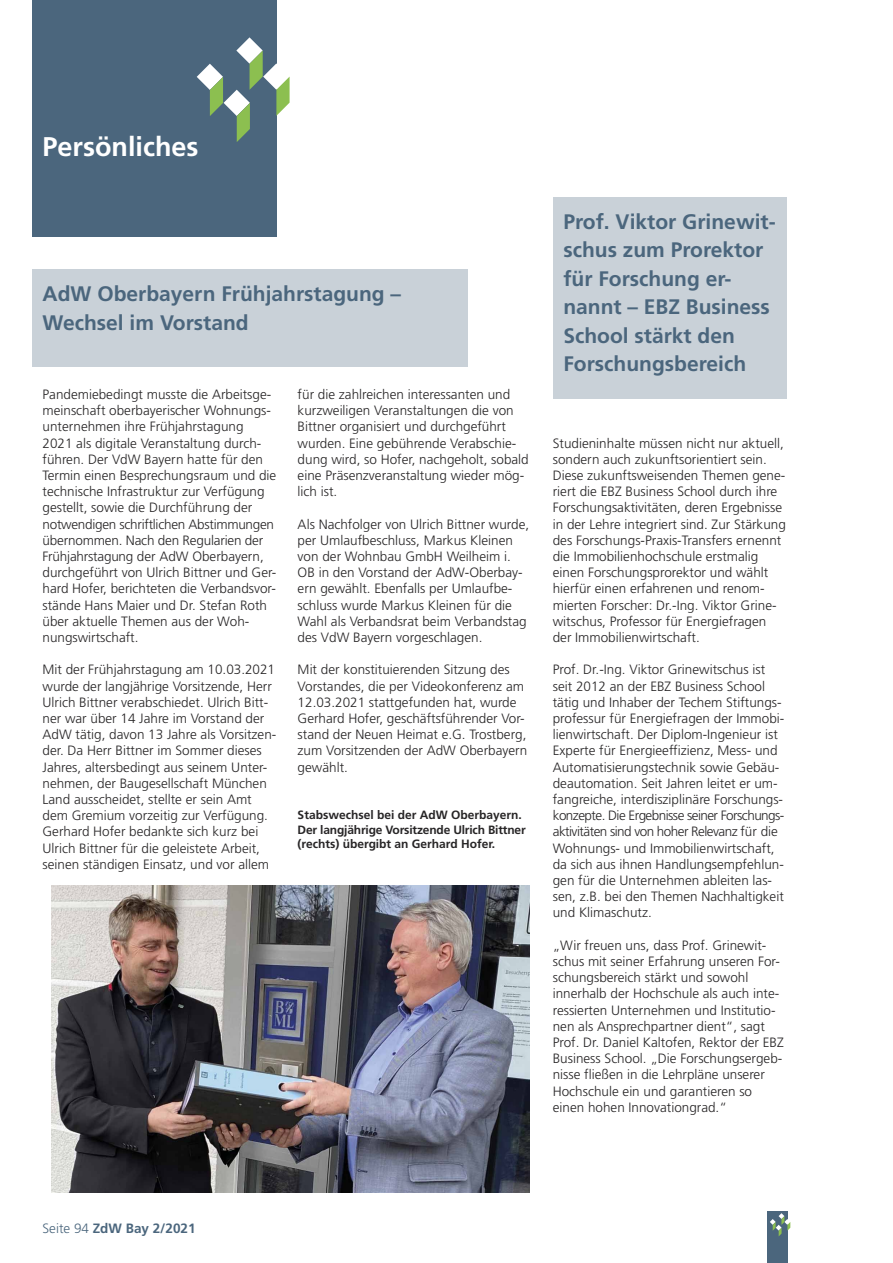
<style>
.page{position:relative;width:893px;height:1263px;background:#fff}
.page>*{position:absolute;margin:0;border:0;box-sizing:border-box;transform-origin:0 0}
.t1{font:700 27px "Frutiger";color:#fff}
.t2{font:700 21px/28.3px "Frutiger";color:#4b667d}
.t3{font:300 13.5px/16.2px "Frutiger";color:#272526}
.t4{font:700 13.5px "Frutiger";color:#4b667d}
.t5{font:700 12px/14.4px "Frutiger";color:#272526}
.s1{font-weight:300}
</style>
<div class="page">
<div style="left:767px;top:1212px;width:20px;height:51px;background:#4b667d"></div>
<svg style="left:770px;top:1213px;width:20px;height:23px"></svg>
<div style="left:32px;top:0;width:244px;height:237px;background:#4b667d"></div>
<svg style="left:197px;top:37px;width:93px;height:105px"></svg>
<div style="left:32px;top:269px;width:436px;height:98px;background:#c9d1d8"></div>
<img style="left:51px;top:885px;width:478px;height:308px">
<div style="left:553px;top:197px;width:234px;height:202px;background:#c9d1d8"></div>
<p class="t1" style="left:43px;top:136px;width:158px">Persönliches</p>
<p class="t2" style="left:43px;top:281px;width:360px">AdW Oberbayern Frühjahrstagung –<br>Wechsel im Vorstand</p>
<p class="t3" style="left:43px;top:387px;width:235px">Pandemiebedingt musste die Arbeitsge&shy;meinschaft oberbayerischer Wohnungs&shy;unternehmen ihre Frühjahrstagung 2021 als digitale Veranstaltung durch&shy;führen. Der VdW Bayern hatte für den Termin einen Besprechungsraum und die technische Infrastruktur zur Verfügung gestellt, sowie die Durchführung der notwendigen schriftlichen Abstimmungen übernommen. Nach den Regularien der Frühjahrstagung der AdW Oberbayern, durchgeführt von Ulrich Bittner und Ger&shy;hard Hofer, berichteten die Verbandsvor&shy;stände Hans Maier und Dr. Stefan Roth über aktuelle Themen aus der Woh&shy;nungswirtschaft.</p>
<p class="t3" style="left:43px;top:663px;width:235px">Mit der Frühjahrstagung am 10.03.2021 wurde der langjährige Vorsitzende, Herr Ulrich Bittner verabschiedet. Ulrich Bitt&shy;ner war über 14 Jahre im Vorstand der AdW tätig, davon 13 Jahre als Vorsitzen&shy;der. Da Herr Bittner im Sommer dieses Jahres, altersbedingt aus seinem Unter&shy;nehmen, der Baugesellschaft München Land ausscheidet, stellte er sein Amt dem Gremium vorzeitig zur Verfügung.</p>
<p class="t3" style="left:43px;top:825px;width:228px">Gerhard Hofer bedankte sich kurz bei<br>Ulrich Bittner für die geleistete Arbeit, seinen ständigen Einsatz, und vor allem</p>
<p class="t3" style="left:298px;top:387px;width:233px">für die zahlreichen interessanten und kurzweiligen Veranstaltungen die von Bittner organisiert und durchgeführt wurden. Eine gebührende Verabschie&shy;dung wird, so Hofer, nachgeholt, sobald eine Präsenzveranstaltung wieder mög&shy;lich ist.</p>
<p class="t3" style="left:298px;top:517px;width:233px">Als Nachfolger von Ulrich Bittner wurde, per Umlaufbeschluss, Markus Kleinen von der Wohnbau GmbH Weilheim i.<br>OB in den Vorstand der AdW-Oberbay&shy;ern gewählt. Ebenfalls per Umlaufbe&shy;schluss wurde Markus Kleinen für die Wahl als Verbandsrat beim Verbandstag des VdW Bayern vorgeschlagen.</p>
<p class="t3" style="left:298px;top:663px;width:231px">Mit der konstituierenden Sitzung des Vorstandes, die per Videokonferenz am 12.03.2021 stattgefunden hat, wurde Gerhard Hofer, geschäftsführender Vor&shy;stand der Neuen Heimat e.G. Trostberg, zum Vorsitzenden der AdW Oberbayern gewählt.</p>
<p class="t5" style="left:298px;top:809px;width:230px">Stabswechsel bei der AdW Oberbayern.<br>Der langjährige Vorsitzende Ulrich Bittner (rechts) übergibt an Gerhard Hofer.</p>
<p class="t2" style="left:563px;top:209px;width:214px">Prof. Viktor Grinewit&shy;schus zum Prorektor für Forschung er&shy;nannt – EBZ Business<br>School stärkt den<br>Forschungsbereich</p>
<p class="t3" style="left:553px;top:436px;width:235px">Studieninhalte müssen nicht nur aktuell, sondern auch zukunftsorientiert sein.<br>Diese zukunftsweisenden Themen gene&shy;riert die EBZ Business School durch ihre Forschungsaktivitäten, deren Ergebnisse in der Lehre integriert sind. Zur Stärkung des Forschungs-Praxis-Transfers ernennt die Immobilienhochschule erstmalig einen Forschungsprorektor und wählt hierfür einen erfahrenen und renom&shy;mierten Forscher: Dr.-Ing. Viktor Grine&shy;witschus, Professor für Energiefragen der Immobilienwirtschaft.</p>
<p class="t3" style="left:553px;top:663px;width:233px">Prof. Dr.-Ing. Viktor Grinewitschus ist seit 2012 an der EBZ Business School tätig und Inhaber der Techem Stiftungs&shy;professur für Energiefragen der Immobi&shy;lienwirtschaft. Der Diplom-Ingenieur ist Experte für Energieeffizienz, Mess- und Automatisierungstechnik sowie Gebäu&shy;deautomation. Seit Jahren leitet er um&shy;fangreiche, interdisziplinäre Forschungs&shy;konzepte. Die Ergebnisse seiner Forschungs&shy;aktivitäten sind von hoher Relevanz für die Wohnungs- und Immobilienwirtschaft, da sich aus ihnen Handlungsempfehlun&shy;gen für die Unternehmen ableiten las&shy;sen, z.B. bei den Themen Nachhaltigkeit und Klimaschutz.</p>
<p class="t3" style="left:553px;top:938px;width:233px">„Wir freuen uns, dass Prof. Grinewit&shy;schus mit seiner Erfahrung unseren For&shy;schungsbereich stärkt und sowohl innerhalb der Hochschule als auch inte&shy;ressierten Unternehmen und Institutio&shy;nen als Ansprechpartner dient“, sagt Prof. Dr. Daniel Kaltofen, Rektor der EBZ Business School. „Die Forschungsergeb&shy;nisse fließen in die Lehrpläne unserer Hochschule ein und garantieren so einen hohen Innovationgrad.“</p>
<p class="t4" style="left:43px;top:1223px;width:155px"><span class="s1">Seite 94</span> ZdW Bay 2/2021</p>
</div>
